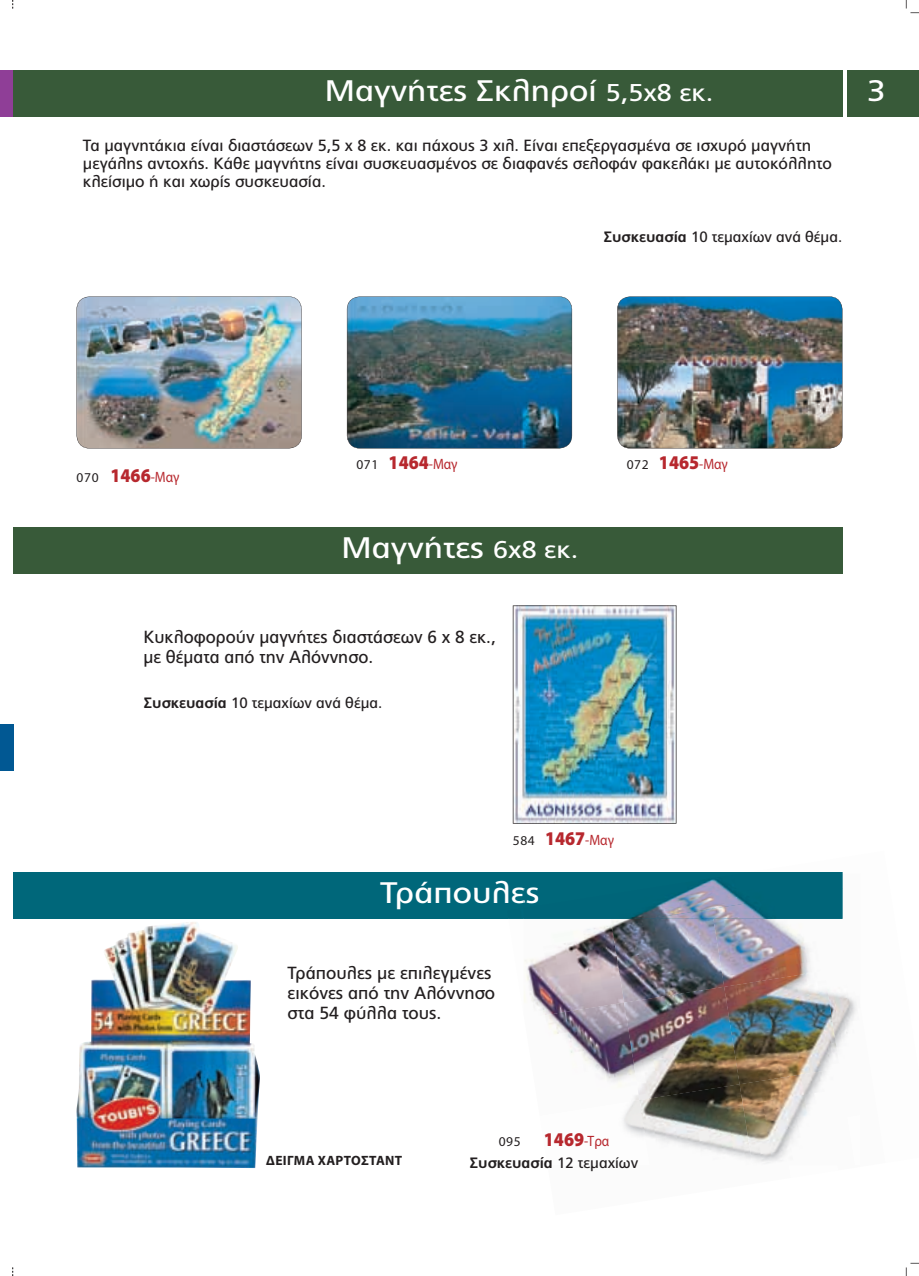
<style>
.page{position:relative;width:919px;height:1276px;background:#fff}
.page>*{position:absolute;margin:0;border:0;box-sizing:border-box;transform-origin:0 0}
.t1{font:29.7px "PF Catalog";color:#fff;scale:1.11 1}
.t2{font:900 19.5px "Myriad Pro";color:#b7282e;scale:.9 1}
.t3{font:17.55px/20.2px "PF Catalog";color:#231f20}
.t4{font:16.2px/18px "PF Catalog";color:#231f20}
.t5{font:15px "PF Catalog";color:#231f20}
.t6{font:700 15px "PF Catalog";color:#231f20}
.t7{font:700 13.5px "Myriad Pro";letter-spacing:.025em;color:#231f20}
.s1{font-size:24.3px}
.s2{font-weight:700}
.s3{font-weight:400;font-size:13.5px;color:#231f20}
.s4{font-weight:400;font-size:15px}
.s5{font-weight:400}
</style>
<div class="page">
<div style="left:0;top:70px;width:13px;height:47px;background:#8f3e97"></div>
<div style="left:847px;top:70px;width:71px;height:47px;background:#385a39"></div>
<div style="left:0;top:724px;width:13px;height:47px;background:#015893"></div>
<div style="left:13px;top:70px;width:829px;height:47px;background:#385a39"></div>
<div style="left:13px;top:872px;width:829px;height:47px;background:#00677a"></div>
<div style="left:13px;top:527px;width:829px;height:47px;background:#385a39"></div>
<img style="left:77px;top:922px;width:183px;height:197px">
<img style="left:77px;top:1118px;width:180px;height:50px">
<img style="left:347px;top:296px;width:225px;height:152px">
<img style="left:617px;top:296px;width:225px;height:152px">
<img style="left:512px;top:605px;width:164px;height:218px">
<img style="left:524px;top:926px;width:86px;height:76px">
<img style="left:610px;top:919px;width:103px;height:83px">
<img style="left:713px;top:919px;width:98px;height:67px">
<img style="left:839px;top:873px;width:18px;height:174px">
<img style="left:533px;top:1002px;width:91px;height:85px">
<img style="left:624px;top:986px;width:100px;height:114px">
<img style="left:724px;top:971px;width:115px;height:113px">
<img style="left:639px;top:1084px;width:100px;height:80px">
<img style="left:739px;top:1068px;width:100px;height:96px">
<img style="left:523px;top:873px;width:319px;height:46px">
<img style="left:648px;top:888px;width:194px;height:31px">
<img style="left:523px;top:905px;width:15px;height:4px">
<img style="left:77px;top:296px;width:225px;height:152px">
<svg style="left:905px;top:0;width:13px;height:13px"></svg>
<svg style="left:905px;top:1262px;width:13px;height:14px"></svg>
<h1 class="t1" style="left:325px;top:79px;width:351px">Mαγνήτες Σκληροί <span class="s1">5,5x8 εκ.</span></h1>
<p class="t4" style="left:83px;top:137px;width:750px">Τα μαγνητάκια είναι διαστάσεων 5,5 χ 8 εκ. και πάχους 3 χιλ. Είναι επεξεργασμένα σε ισχυρό μαγνήτη μεγάλης αντοχής. Κάθε μαγνήτης είναι συσκευασμένος σε διαφανές σελοφάν φακελάκι με αυτοκόλλητο κλείσιμο ή και χωρίς συσκευασία.</p>
<p class="t5" style="left:603px;top:231px;width:240px"><span class="s2">Συσκευασία</span> 10 τεμαχίων ανά θέμα.</p>
<h1 class="t1" style="left:867px;top:79px;width:18px">3</h1>
<p class="t2" style="left:77px;top:468px;width:116px"><span class="s3">070</span> 1466<span class="s4">-Μαγ</span></p>
<p class="t2" style="left:356px;top:455px;width:114px"><span class="s3">071</span> 1464<span class="s4">-Μαγ</span></p>
<p class="t2" style="left:626px;top:454px;width:114px"><span class="s3">072</span> 1465<span class="s4">-Μαγ</span></p>
<h1 class="t1" style="left:341px;top:536px;width:214px">Mαγνήτες <span class="s1">6x8 εκ.</span></h1>
<p class="t3" style="left:143px;top:628px;width:354px">Κυκλοφορούν μαγνήτες διαστάσεων 6 x 8 εκ., με θέματα από την Αλόννησο.</p>
<p class="t5" style="left:144px;top:696px;width:240px"><span class="s2">Συσκευασία</span> 10 τεμαχίων ανά θέμα.</p>
<p class="t2" style="left:512px;top:831px;width:114px"><span class="s3">584</span> 1467<span class="s4">-Μαγ</span></p>
<h1 class="t1" style="left:380px;top:880px;width:145px">Τράπουλες</h1>
<p class="t3" style="left:287px;top:964px;width:209px">Τράπουλες με επιλεγμένες εικόνες από την Αλόννησο στα 54 φύλλα τους.</p>
<p class="t7" style="left:266px;top:1155px;width:137px">ΔΕΙΓΜΑ ΧΑΡΤΟΣΤΑΝΤ</p>
<p class="t2" style="left:498px;top:1131px;width:124px"><span class="s3">095</span> 1469<span class="s4">-Τρα</span></p>
<p class="t6" style="left:470px;top:1156px;width:170px">Συσκευασία <span class="s5">12 τεμαχίων</span></p>
</div>
